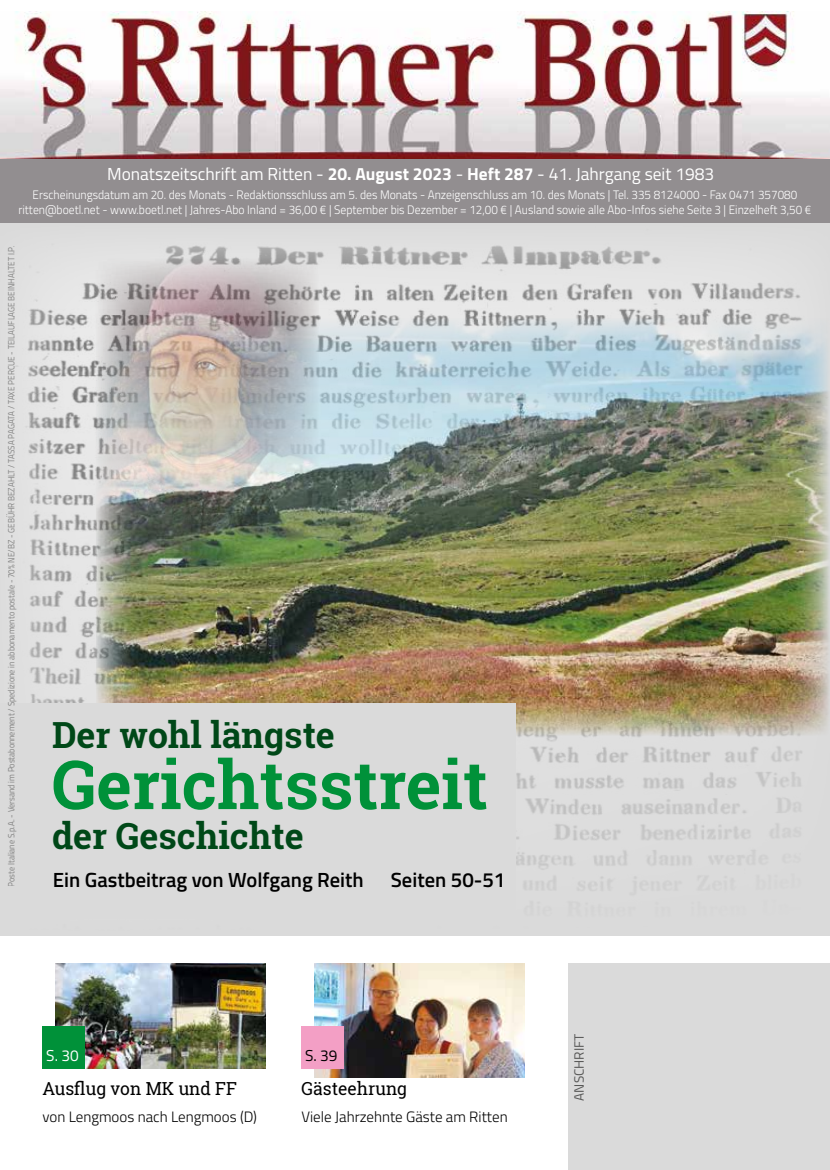
<style>
.page{position:relative;width:830px;height:1170px;background:#fff}
.page>*{position:absolute;margin:0;border:0;box-sizing:border-box;transform-origin:0 0}
.t1{font:700 67.5px "Roboto Slab";color:#009139}
.t2{font:700 36px "Roboto Slab";color:#004818}
.t3{font:600 20.55px "Titillium Web";color:#000}
.t4{font:18px "Roboto Slab";color:#000}
.t5{font:17.4px "Titillium Web";color:#fff}
.t6{font:15.75px "Titillium Web";color:#fff}
.t7{font:15.75px "Titillium Web";color:#000}
.t8{font:300 15px "Titillium Web";color:#000}
.t9{font:13.5px "Titillium Web";color:#575756}
.t10{font:300 12.3px/14.7px "Titillium Web";color:#fff;text-align:center;scale:.95 1}
.t11{font:9px "Titillium Web";color:#636362;scale:.9 1}
.s1{font-weight:700}
</style>
<div class="page">
<img style="left:0;top:12px;width:829px;height:147px">
<div style="left:568px;top:963px;width:261px;height:206px;background:#dadada"></div>
<div style="left:0;top:159px;width:829px;height:65px;background:#928e90"></div>
<img style="left:0;top:223px;width:829px;height:708px">
<img style="left:96px;top:259px;width:223px;height:59px">
<img style="left:96px;top:318px;width:733px;height:417px">
<div style="left:0;top:703px;width:514px;height:215px;background:#dadada"></div>
<img style="left:55px;top:963px;width:210px;height:105px">
<div style="left:43px;top:1026px;width:42px;height:42px;background:#009139"></div>
<img style="left:315px;top:963px;width:209px;height:114px">
<div style="left:301px;top:1026px;width:43px;height:42px;background:#f39fc5"></div>
<h3 class="t5" style="left:107px;top:161px;width:608px">Monatszeitschrift am Ritten - <span class="s1">20. August 2023</span> - <span class="s1">Heft 287</span> - 41. Jahrgang seit 1983</h3>
<p class="t10" style="left:18px;top:187px;width:835px">Erscheinungsdatum am 20. des Monats - Redaktionsschluss am 5. des Monats - Anzeigenschluss am 10. des Monats | Tel. 335 8124000 - Fax 0471 357080 ritten@boetl.net - www.boetl.net | Jahres-Abo Inland = 36,00 € | September bis Dezember = 12,00 € | Ausland sowie alle Abo-Infos siehe Seite 3 | Einzelheft 3,50 €</p>
<p class="t11" style="left:5px;top:886px;width:713px;rotate:-90deg">Poste Italiane S.p.A. - Versand im Postabonnement / Spedizione in abbonamento postale - 70% NE/BZ - GEBÜHR BEZAHLT / TASSA PAGATA / TAXE PERCUE - TEILAUFLAGE BEINHALTET I.P.</p>
<h2 class="t2" style="left:52px;top:709px;width:284px">Der wohl längste</h2>
<h1 class="t1" style="left:52px;top:738px;width:437px">Gerichtsstreit</h1>
<h2 class="t2" style="left:52px;top:811px;width:253px">der Geschichte</h2>
<h3 class="t3" style="left:53px;top:864px;width:312px">Ein Gastbeitrag von Wolfgang Reith</h3>
<h3 class="t3" style="left:390px;top:864px;width:116px">Seiten 50-51</h3>
<p class="t6" style="left:46px;top:1044px;width:34px">S. 30</p>
<p class="t7" style="left:305px;top:1044px;width:34px">S. 39</p>
<h3 class="t4" style="left:43px;top:1076px;width:196px">Ausflug von MK und FF</h3>
<h3 class="t4" style="left:301px;top:1076px;width:107px">Gästeehrung</h3>
<p class="t8" style="left:43px;top:1105px;width:216px">von Lengmoos nach Lengmoos (D)</p>
<p class="t8" style="left:301px;top:1105px;width:208px">Viele Jahrzehnte Gäste am Ritten</p>
<p class="t9" style="left:569px;top:1100px;width:68px;rotate:-90deg">ANSCHRIFT</p>
</div>
